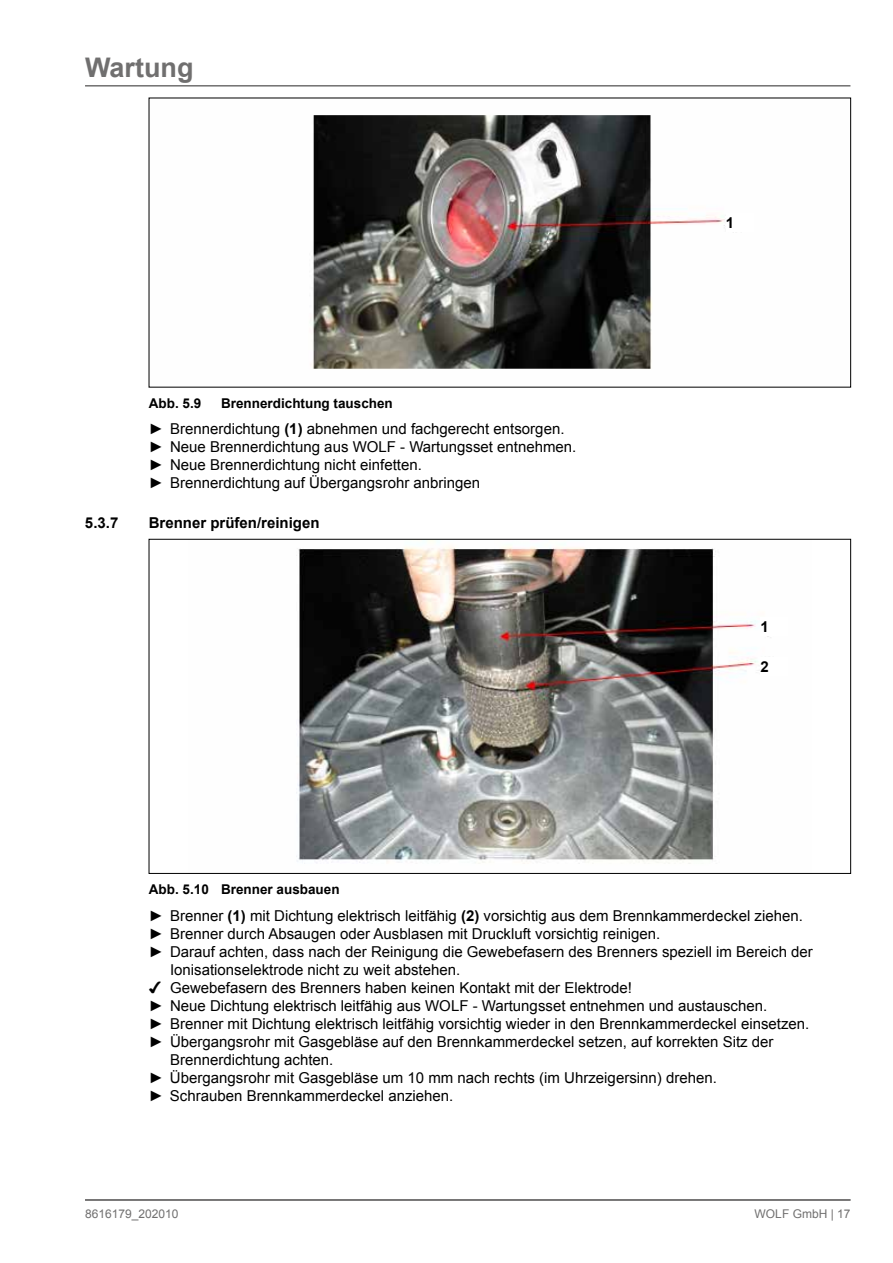
<style>
.page{position:relative;width:893px;height:1263px;background:#fff}
.page>*{position:absolute;margin:0;border:0;box-sizing:border-box;transform-origin:0 0}
.t1{font:700 27px "Arial";color:#706f6f}
.t2{font:15px/18px "Arial";color:#000}
.t3{font:700 15px "Arial";color:#000}
.t4{font:700 13.5px "Arial";color:#000}
.t5{font:12px "Arial";color:#706f6f}
.s1{font-weight:700}
.s2{font-family:"Arial Unicode MS"}
</style>
<div class="page">
<hr style="left:85px;top:85px;width:765px;height:2px;background:#706f6f">
<hr style="left:85px;top:1199px;width:765px;height:2px;background:#706f6f">
<img style="left:313px;top:115px;width:421px;height:254px">
<div style="left:726px;top:213px;width:27px;height:19px;background:#fff"></div>
<img style="left:296px;top:541px;width:475px;height:323px">
<div style="left:760px;top:617px;width:28px;height:19px;background:#fff"></div>
<div style="left:760px;top:657px;width:28px;height:18px;background:#fff"></div>
<h1 class="t1" style="left:85px;top:49px;width:110px">Wartung</h1>
<p class="t4" style="left:149px;top:394px;width:54px">Abb. 5.9</p>
<p class="t4" style="left:221px;top:394px;width:173px">Brennerdichtung tauschen</p>
<p class="t2" style="left:149px;top:420px;width:429px">► Brennerdichtung <span class="s1">(1)</span> abnehmen und fachgerecht entsorgen. ► Neue Brennerdichtung aus WOLF - Wartungsset entnehmen. ► Neue Brennerdichtung nicht einfetten.<br>► Brennerdichtung auf Übergangsrohr anbringen</p>
<p class="t3" style="left:85px;top:512px;width:35px">5.3.7</p>
<p class="t3" style="left:149px;top:512px;width:172px">Brenner prüfen/reinigen</p>
<p class="t3" style="left:726px;top:213px;width:10px">1</p>
<p class="t3" style="left:760px;top:616px;width:10px">1</p>
<p class="t3" style="left:760px;top:656px;width:10px">2</p>
<p class="t4" style="left:149px;top:880px;width:192px">Abb. 5.10 Brenner ausbauen</p>
<p class="t2" style="left:149px;top:906px;width:655px">► Brenner <span class="s1">(1)</span> mit Dichtung elektrisch leitfähig <span class="s1">(2)</span> vorsichtig aus dem Brennkammerdeckel ziehen.</p>
<p class="t2" style="left:149px;top:924px;width:513px">► Brenner durch Absaugen oder Ausblasen mit Druckluft vorsichtig reinigen.</p>
<p class="t2" style="left:149px;top:942px;width:666px">► Darauf achten, dass nach der Reinigung die Gewebefasern des Brenners speziell im Bereich der</p>
<p class="t2" style="left:170px;top:960px;width:292px">Ionisationselektrode nicht zu weit abstehen.</p>
<p class="t2" style="left:149px;top:978px;width:485px"><span class="s2">✔</span> Gewebefasern des Brenners haben keinen Kontakt mit der Elektrode!</p>
<p class="t2" style="left:149px;top:996px;width:620px">► Neue Dichtung elektrisch leitfähig aus WOLF - Wartungsset entnehmen und austauschen.</p>
<p class="t2" style="left:149px;top:1014px;width:662px">► Brenner mit Dichtung elektrisch leitfähig vorsichtig wieder in den Brennkammerdeckel einsetzen.</p>
<p class="t2" style="left:149px;top:1032px;width:626px">► Übergangsrohr mit Gasgebläse auf den Brennkammerdeckel setzen, auf korrekten Sitz der</p>
<p class="t2" style="left:170px;top:1050px;width:165px">Brennerdichtung achten.</p>
<p class="t2" style="left:149px;top:1068px;width:570px">► Übergangsrohr mit Gasgebläse um 10 mm nach rechts (im Uhrzeigersinn) drehen.</p>
<p class="t2" style="left:149px;top:1086px;width:306px">► Schrauben Brennkammerdeckel anziehen.</p>
<p class="t5" style="left:85px;top:1205px;width:95px">8616179_202010</p>
<p class="t5" style="left:755px;top:1205px;width:97px">WOLF GmbH | 17</p>
</div>
